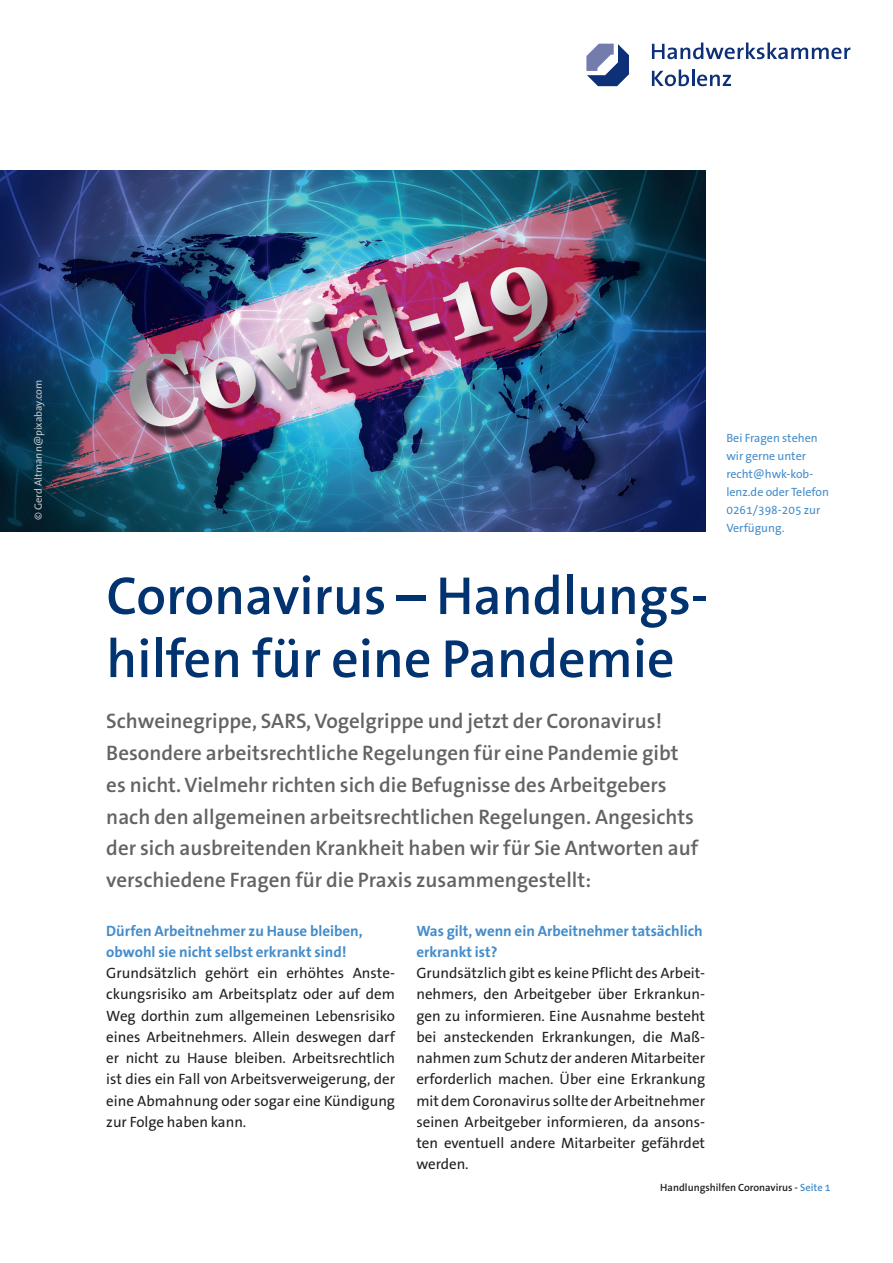
<style>
.page{position:relative;width:893px;height:1263px;background:#fff}
.page>*{position:absolute;margin:0;border:0;box-sizing:border-box;transform-origin:0 0}
.t1{font:600 54px/63px "The Sans B W6";color:#013371}
.t2{font:600 21px/32px "The Sans B W6";color:#636366}
.t3{font:15px/21.3px "The Sans B W5 Plain";color:#231f20;text-align:justify}
.t4{font:700 15px/21.3px "The Sans B W7";color:#448dcb}
.t5{font:12px/18px "The Sans B W5 Plain";color:#448dcb}
.t6{font:600 10.5px "The Sans B W6";color:#231f20}
.t7{font:10.5px "The Sans B W5 Plain";color:#c7c8ca}
.s1{color:#448dcb}
</style>
<div class="page">
<img style="left:0;top:170px;width:705px;height:361px">
<svg style="left:652px;top:43px;width:198px;height:16px"></svg>
<svg style="left:652px;top:70px;width:79px;height:16px"></svg>
<svg style="left:586px;top:44px;width:43px;height:42px"></svg>
<p class="t7" style="left:31px;top:520px;width:142px;rotate:-90deg">© Gerd Altmann@pixabay.com</p>
<h1 class="t1" style="left:106px;top:565px;width:604px">Coronavirus – Handlungs&shy;hilfen für eine Pandemie</h1>
<p class="t2" style="left:106px;top:705px;width:593px">Schweinegrippe, SARS, Vogelgrippe und jetzt der Coronavirus!<br>Besondere arbeitsrechtliche Regelungen für eine Pandemie gibt es nicht. Vielmehr richten sich die Befugnisse des Arbeitgebers nach den allgemeinen arbeitsrechtlichen Regelungen. Angesichts der sich ausbreitenden Krankheit haben wir für Sie Antworten auf verschiedene Fragen für die Praxis zusammengestellt:</p>
<p class="t4" style="left:106px;top:920px;width:258px">Dürfen Arbeitnehmer zu Hause bleiben, obwohl sie nicht selbst erkrankt sind!</p>
<p class="t3" style="left:106px;top:962px;width:290px">Grundsätzlich gehört ein erhöhtes Anste&shy;ckungsrisiko am Arbeitsplatz oder auf dem Weg dorthin zum allgemeinen Lebensrisiko eines Arbeitnehmers. Allein deswegen darf er nicht zu Hause bleiben. Arbeitsrechtlich ist dies ein Fall von Arbeitsverweigerung, der eine Abmahnung oder sogar eine Kündigung zur Folge haben kann.</p>
<p class="t4" style="left:416px;top:920px;width:288px">Was gilt, wenn ein Arbeitnehmer tatsächlich erkrankt ist?</p>
<p class="t3" style="left:416px;top:962px;width:290px">Grundsätzlich gibt es keine Pflicht des Arbeit&shy;nehmers, den Arbeitgeber über Erkrankun&shy;gen zu informieren. Eine Ausnahme besteht bei ansteckenden Erkrankungen, die Maß&shy;nahmen zum Schutz der anderen Mitarbeiter erforderlich machen. Über eine Erkrankung mit dem Coronavirus sollte der Arbeitnehmer seinen Arbeitgeber informieren, da ansons&shy;ten eventuell andere Mitarbeiter gefährdet werden.</p>
<p class="t5" style="left:726px;top:429px;width:104px">Bei Fragen stehen wir gerne unter recht@hwk-kob&shy;lenz.de oder Telefon<br>0261/398-205 zur<br>Verfügung.</p>
<p class="t6" style="left:660px;top:1180px;width:172px">Handlungshilfen Coronavirus - <span class="s1">Seite 1</span></p>
</div>
